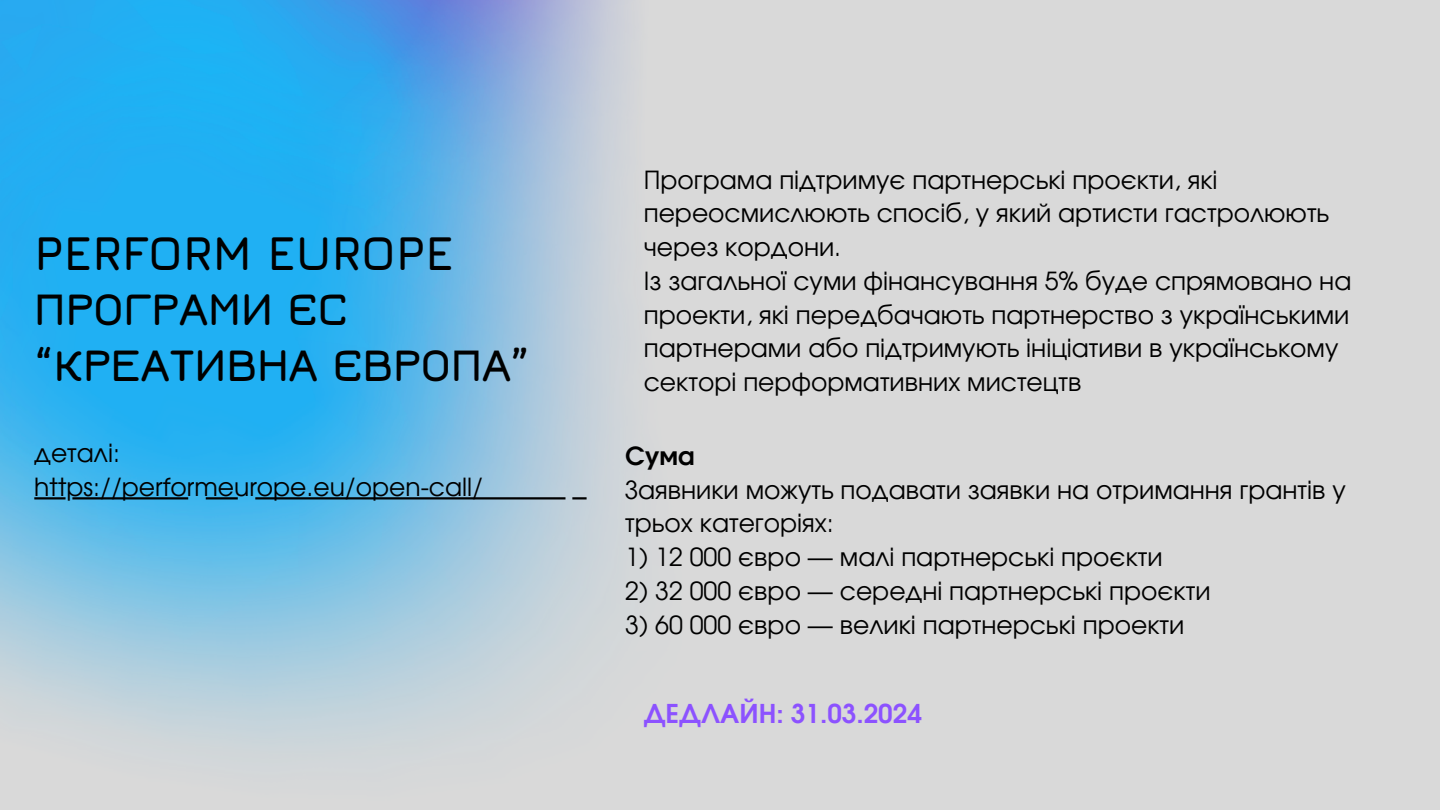
<style>
.page{position:relative;width:1440px;height:810px;background:#d9d9d9}
.page>*{position:absolute;margin:0;border:0;box-sizing:border-box;transform-origin:0 0}
.t1{font:700 47.5px/55.5px "Jura";color:#000}
.t2{font:700 26px "Evolventa";color:#8c52ff}
.t3{font:25px/33.8px "Evolventa";color:#000}
.t4{font:700 25px "Evolventa";color:#000}
</style>
<div class="page">
<img style="left:0;top:0;width:624px;height:750px">
<svg style="left:34px;top:497px;width:553px;height:2px"></svg>
<h1 class="t1" style="left:34px;top:224px;width:498px">PERFORM EUROPE<br>ПРОГРАМИ ЄС “КРЕАТИВНА ЄВРОПА”</h1>
<p class="t3" style="left:644px;top:164px;width:709px">Програма підтримує партнерські проєкти, які переосмислюють спосіб, у який артисти гастролюють через кордони.<br>Із загальної суми фінансування 5% буде спрямовано на проекти, які передбачають партнерство з українськими партнерами або підтримують ініціативи в українському секторі перформативних мистецтв</p>
<p class="t3" style="left:34px;top:438px;width:450px">деталі: https://performeurope.eu/open-call/</p>
<p class="t4" style="left:625px;top:445px;width:71px">Сума</p>
<p class="t3" style="left:625px;top:474px;width:722px">Заявники можуть подавати заявки на отримання грантів у трьох категоріях:</p>
<p class="t3" style="left:625px;top:542px;width:539px">1) 12 000 євро — малі партнерські проєкти</p>
<p class="t3" style="left:625px;top:576px;width:587px">2) 32 000 євро — середні партнерські проєкти</p>
<p class="t3" style="left:625px;top:609px;width:561px">3) 60 000 євро — великі партнерські проекти</p>
<p class="t2" style="left:644px;top:702px;width:280px">ДЕДЛАЙН: 31.03.2024</p>
</div>
